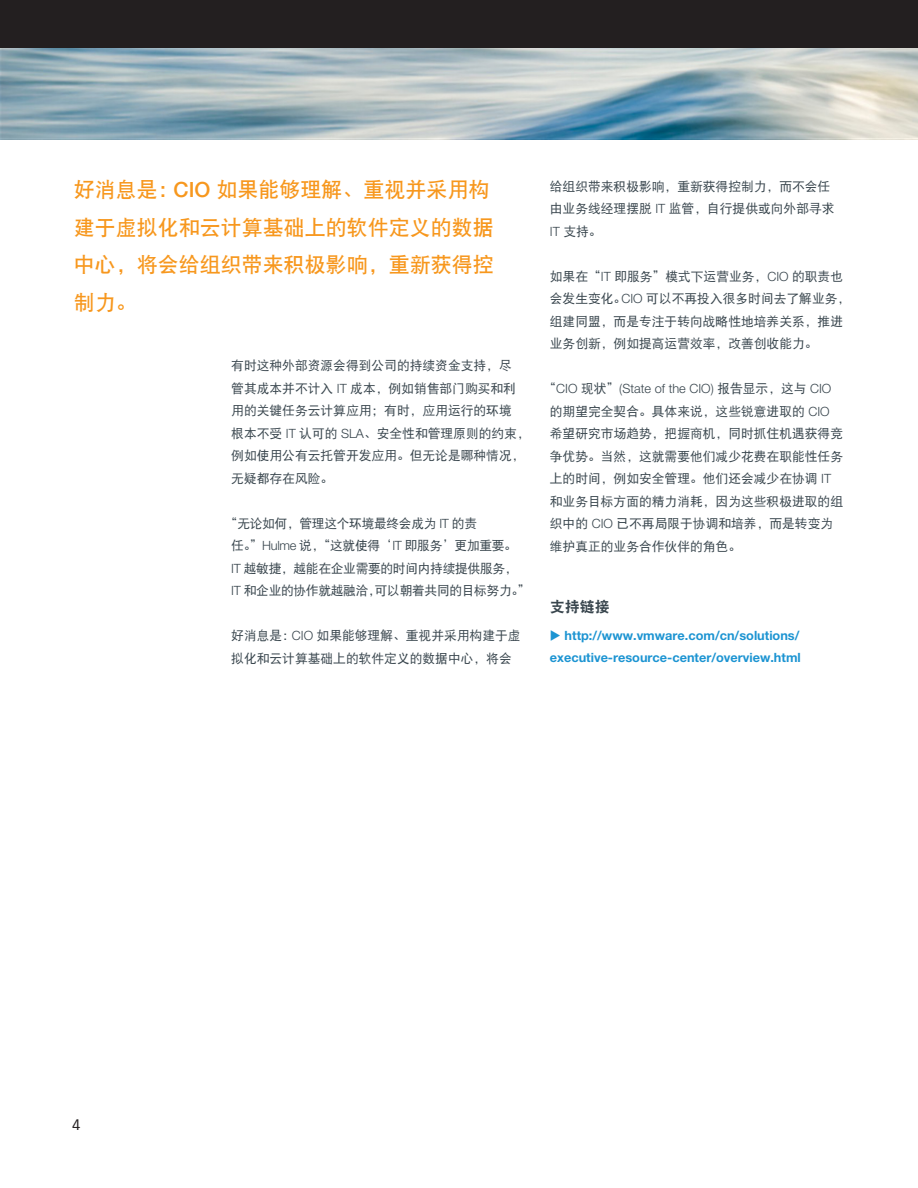
<style>
.page{position:relative;width:918px;height:1188px;background:#fff}
.page>*{position:absolute;margin:0;border:0;box-sizing:border-box;transform-origin:0 0}
.Paragraph_Style7{font:21px/37.5px "DF Hei W7";color:#f7971d}
.Paragraph_Style13{font:15px "DF Hei W9";color:#38454d}
.Paragraph_Style1{font:15px "Vectora LH";color:#231f20}
.Paragraph_Style13-2{font:12.75px/22.5px "DF Hei W5";color:#38454d}
.Paragraph_Style13-3{font:12.75px/22.5px "DF Hei W5";letter-spacing:-.025em;color:#38454d}
.Paragraph_Style13-4{font:700 12.75px/22.5px "Helvetica Neue";color:#1c94d2}
.s1{font-family:"Helvetica Neue";font-weight:500}
.s2{font-family:"Helvetica Neue";font-weight:300}
</style>
<div class="page">
<img style="left:0;top:48px;width:918px;height:92px">
<div style="left:0;top:0;width:918px;height:48px;background:#231f20"></div>
<p class="Paragraph_Style7" style="left:74px;top:171px;width:422px">好消息是：<span class="s1">CIO</span> 如果能够理解、重视并采用构建于虚拟化和云计算基础上的软件定义的数据中心，将会给组织带来积极影响，重新获得控制力。</p>
<p class="Paragraph_Style13-2" style="left:231px;top:354px;width:300px">有时这种外部资源会得到公司的持续资金支持，尽<br>管其成本并不计入 <span class="s2">IT</span> 成本，例如销售部门购买和利用的关键任务云计算应用；有时，应用运行的环境<br>根本不受 <span class="s2">IT</span> 认可的 <span class="s2">SLA</span>、安全性和管理原则的约束，例如使用公有云托管开发应用。但无论是哪种情况，无疑都存在风险。</p>
<p class="Paragraph_Style13-3" style="left:231px;top:512px;width:301px;text-indent:-6px">“无论如何，管理这个环境最终会成为 <span class="s2">IT</span> 的责<br>任。”<span class="s2">Hulme</span> 说，“这就使得‘<span class="s2">IT</span> 即服务’更加重要。<br><span class="s2">IT</span> 越敏捷，越能在企业需要的时间内持续提供服务，<br><span class="s2">IT</span> 和企业的协作就越融洽，可以朝着共同的目标努力。”</p>
<p class="Paragraph_Style13-2" style="left:231px;top:624px;width:291px">好消息是：<span class="s2">CIO</span> 如果能够理解、重视并采用构建于虚拟化和云计算基础上的软件定义的数据中心，将会</p>
<p class="Paragraph_Style13-2" style="left:550px;top:175px;width:286px">给组织带来积极影响，重新获得控制力，而不会任由业务线经理摆脱 <span class="s2">IT</span> 监管，自行提供或向外部寻求<br><span class="s2">IT</span> 支持。</p>
<p class="Paragraph_Style13-2" style="left:550px;top:265px;width:302px">如果在“<span class="s2">IT</span> 即服务”模式下运营业务，<span class="s2">CIO</span> 的职责也会发生变化。<span class="s2">CIO</span> 可以不再投入很多时间去了解业务，组建同盟，而是专注于转向战略性地培养关系，推进业务创新，例如提高运营效率，改善创收能力。</p>
<p class="Paragraph_Style13-2" style="left:550px;top:377px;width:295px;text-indent:-6px">“<span class="s2">CIO</span> 现状”<span class="s2">(State of the CIO)</span> 报告显示，这与 <span class="s2">CIO</span>的期望完全契合。具体来说，这些锐意进取的 <span class="s2">CIO</span>希望研究市场趋势，把握商机，同时抓住机遇获得竞争优势。当然，这就需要他们减少花费在职能性任务上的时间，例如安全管理。他们还会减少在协调 <span class="s2">IT</span>和业务目标方面的精力消耗，因为这些积极进取的组织中的 <span class="s2">CIO</span> 已不再局限于协调和培养，而是转变为维护真正的业务合作伙伴的角色。</p>
<p class="Paragraph_Style13" style="left:550px;top:599px;width:61px">支持链接</p>
<p class="Paragraph_Style13-4" style="left:550px;top:624px;width:252px">◆ http://www.vmware.com/cn/solutions/ executive-resource-center/overview.html</p>
<p class="Paragraph_Style1" style="left:72px;top:1116px;width:10px">4</p>
</div>
